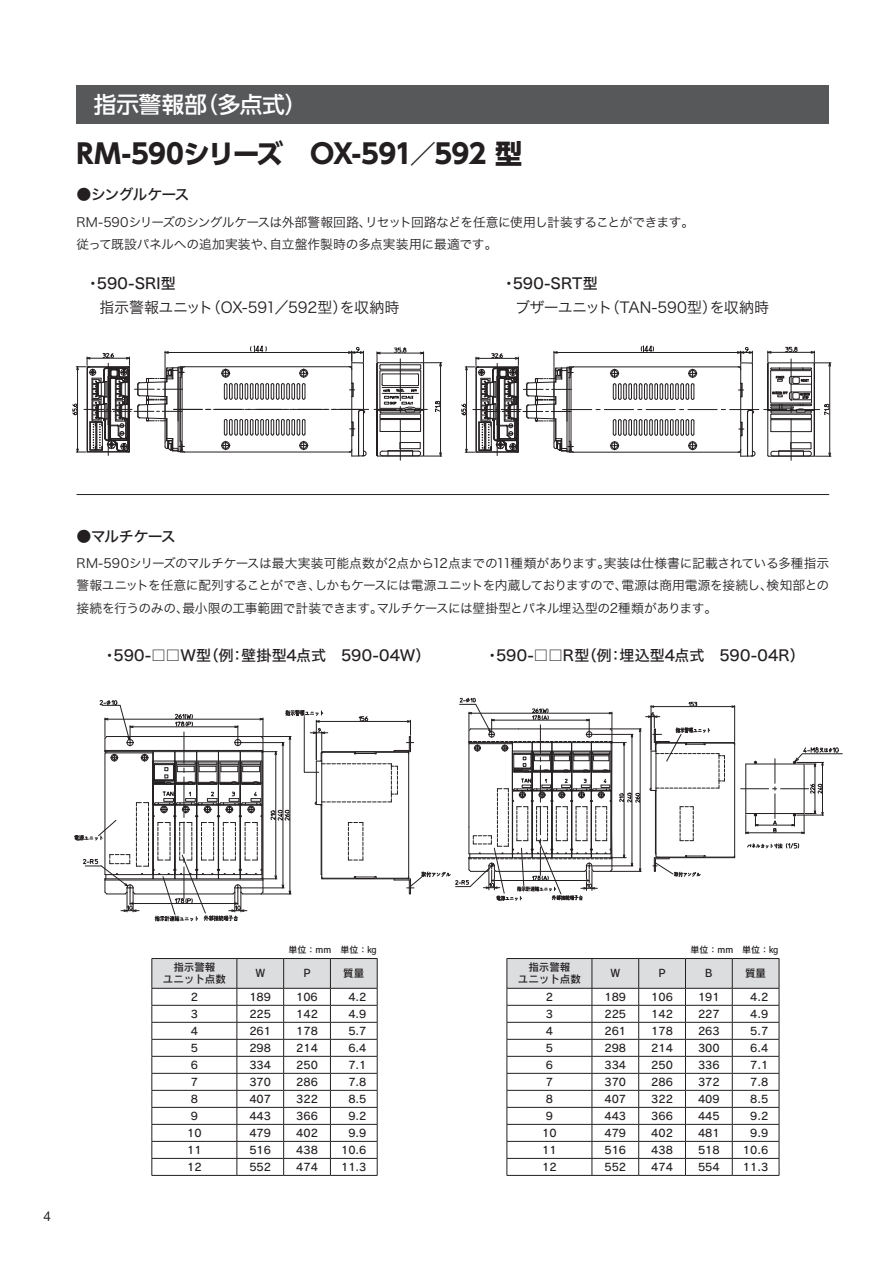
<style>
.page{position:relative;width:893px;height:1263px;background:#fff}
.page>*{position:absolute;margin:0;border:0;box-sizing:border-box;transform-origin:0 0}
.t1{font:700 27px "UD Shin Go Pro";letter-spacing:-.035em;color:#231f20}
.t2{font:500 22.5px "UD Shin Go Pro";letter-spacing:.005em;color:#fff}
.t3{font:15px "Hira Kaku Std W5";letter-spacing:-.01em;color:#231f20}
.t4{font:15px "Hira Kaku Std W3";letter-spacing:-.02em;color:#231f20}
.t5{font:15px "Hira Kaku Std W5";letter-spacing:-.07em;color:#231f20}
.t6{font:13.5px "Helvetica Neue LT Std";color:#231f20}
.t7{font:12.75px/22.5px "Hira Kaku Std W3";letter-spacing:-.025em;color:#231f20}
.t8{font:10.5px/12px "Rodin Pro DB";color:#231f20;text-align:center}
.t9{font:9px "Rodin Pro DB";color:#231f20}
</style>
<div class="page">
<svg style="left:152px;top:958px;width:226px;height:217px"></svg>
<hr style="left:152px;top:1175px;width:85px;height:1px;background:#231f20">
<hr style="left:237px;top:1175px;width:47px;height:1px;background:#231f20">
<hr style="left:284px;top:1175px;width:46px;height:1px;background:#231f20">
<hr style="left:330px;top:1175px;width:47px;height:1px;background:#231f20">
<svg style="left:507px;top:958px;width:273px;height:217px"></svg>
<hr style="left:507px;top:1175px;width:85px;height:1px;background:#231f20">
<hr style="left:592px;top:1175px;width:47px;height:1px;background:#231f20">
<hr style="left:639px;top:1175px;width:46px;height:1px;background:#231f20">
<hr style="left:685px;top:1175px;width:47px;height:1px;background:#231f20">
<hr style="left:732px;top:1175px;width:47px;height:1px;background:#231f20">
<div style="left:77px;top:85px;width:752px;height:38px;background:#57585a"></div>
<hr style="left:77px;top:494px;width:752px;height:1px;background:#231f20">
<svg style="left:72px;top:345px;width:370px;height:115px"></svg>
<svg style="left:461px;top:345px;width:370px;height:115px"></svg>
<svg style="left:747px;top:843px;width:52px;height:5px"></svg>
<svg style="left:741px;top:747px;width:101px;height:87px"></svg>
<svg style="left:75px;top:698px;width:660px;height:223px"></svg>
<h2 class="t2" style="left:94px;top:86px;width:215px">指示警報部（多点式）</h2>
<h1 class="t1" style="left:77px;top:132px;width:447px">RM-590シリーズ　OX-591／592 型</h1>
<h3 class="t5" style="left:77px;top:183px;width:114px">●シングルケース</h3>
<p class="t7" style="left:77px;top:211px;width:619px">RM-590シリーズのシングルケースは外部警報回路、リセット回路などを任意に使用し計装することができます。従って既設パネルへの追加実装や、自立盤作製時の多点実装用に最適です。</p>
<h3 class="t3" style="left:86px;top:271px;width:92px">・590-SRI型</h3>
<h3 class="t4" style="left:99px;top:296px;width:302px">指示警報ユニット（OX-591／592型）を収納時</h3>
<h3 class="t3" style="left:501px;top:271px;width:98px">・590-SRT型</h3>
<h3 class="t4" style="left:515px;top:296px;width:255px">ブザーユニット（TAN-590型）を収納時</h3>
<h3 class="t3" style="left:77px;top:525px;width:101px">●マルチケース</h3>
<p class="t7" style="left:77px;top:552px;width:754px;text-align:justify">RM-590シリーズのマルチケースは最大実装可能点数が2点から12点までの11種類があります。実装は仕様書に記載されている多種指示警報ユニットを任意に配列することができ、しかもケースには電源ユニットを内蔵しておりますので、電源は商用電源を接続し、検知部との接続を行うのみの、最小限の工事範囲で計装できます。マルチケースには壁掛型とパネル埋込型の2種類があります。</p>
<h3 class="t3" style="left:102px;top:644px;width:330px">・590-□□W型（例：壁掛型4点式　590-04W）</h3>
<h3 class="t3" style="left:485px;top:644px;width:322px">・590-□□R型（例：埋込型4点式　590-04R）</h3>
<p class="t6" style="left:43px;top:1208px;width:9px">4</p>
<p class="t9" style="left:289px;top:944px;width:89px">単位：mm　単位：㎏</p>
<p class="t8" style="left:163px;top:961px;width:64px">指示警報<br>ユニット点数</p>
<p class="t8" style="left:255px;top:967px;width:12px">Ｗ</p>
<p class="t8" style="left:302px;top:967px;width:12px">Ｐ</p>
<p class="t8" style="left:343px;top:967px;width:22px">質量</p>
<p class="t8" style="left:191px;top:990px;width:9px">2</p>
<p class="t8" style="left:249px;top:990px;width:23px">189</p>
<p class="t8" style="left:296px;top:990px;width:23px">106</p>
<p class="t8" style="left:348px;top:990px;width:20px">4.2</p>
<p class="t8" style="left:191px;top:1007px;width:9px">3</p>
<p class="t8" style="left:249px;top:1007px;width:23px">225</p>
<p class="t8" style="left:296px;top:1007px;width:23px">142</p>
<p class="t8" style="left:348px;top:1007px;width:20px">4.9</p>
<p class="t8" style="left:191px;top:1024px;width:9px">4</p>
<p class="t8" style="left:249px;top:1024px;width:23px">261</p>
<p class="t8" style="left:296px;top:1024px;width:23px">178</p>
<p class="t8" style="left:348px;top:1024px;width:20px">5.7</p>
<p class="t8" style="left:191px;top:1041px;width:9px">5</p>
<p class="t8" style="left:249px;top:1041px;width:23px">298</p>
<p class="t8" style="left:296px;top:1041px;width:23px">214</p>
<p class="t8" style="left:348px;top:1041px;width:20px">6.4</p>
<p class="t8" style="left:191px;top:1058px;width:9px">6</p>
<p class="t8" style="left:249px;top:1058px;width:23px">334</p>
<p class="t8" style="left:296px;top:1058px;width:23px">250</p>
<p class="t8" style="left:348px;top:1058px;width:20px">7.1</p>
<p class="t8" style="left:191px;top:1075px;width:9px">7</p>
<p class="t8" style="left:249px;top:1075px;width:23px">370</p>
<p class="t8" style="left:296px;top:1075px;width:23px">286</p>
<p class="t8" style="left:348px;top:1075px;width:20px">7.8</p>
<p class="t8" style="left:191px;top:1092px;width:9px">8</p>
<p class="t8" style="left:249px;top:1092px;width:23px">407</p>
<p class="t8" style="left:296px;top:1092px;width:23px">322</p>
<p class="t8" style="left:348px;top:1092px;width:20px">8.5</p>
<p class="t8" style="left:191px;top:1109px;width:9px">9</p>
<p class="t8" style="left:249px;top:1109px;width:23px">443</p>
<p class="t8" style="left:296px;top:1109px;width:23px">366</p>
<p class="t8" style="left:348px;top:1109px;width:20px">9.2</p>
<p class="t8" style="left:187px;top:1126px;width:16px">10</p>
<p class="t8" style="left:249px;top:1126px;width:23px">479</p>
<p class="t8" style="left:296px;top:1126px;width:23px">402</p>
<p class="t8" style="left:348px;top:1126px;width:20px">9.9</p>
<p class="t8" style="left:187px;top:1143px;width:16px">11</p>
<p class="t8" style="left:249px;top:1143px;width:23px">516</p>
<p class="t8" style="left:296px;top:1143px;width:23px">438</p>
<p class="t8" style="left:341px;top:1143px;width:27px">10.6</p>
<p class="t8" style="left:187px;top:1160px;width:16px">12</p>
<p class="t8" style="left:249px;top:1160px;width:23px">552</p>
<p class="t8" style="left:296px;top:1160px;width:23px">474</p>
<p class="t8" style="left:341px;top:1160px;width:27px">11.3</p>
<p class="t9" style="left:690px;top:944px;width:89px">単位：mm　単位：㎏</p>
<p class="t8" style="left:518px;top:961px;width:64px">指示警報<br>ユニット点数</p>
<p class="t8" style="left:610px;top:967px;width:12px">Ｗ</p>
<p class="t8" style="left:657px;top:967px;width:12px">Ｐ</p>
<p class="t8" style="left:704px;top:967px;width:12px">Ｂ</p>
<p class="t8" style="left:745px;top:967px;width:22px">質量</p>
<p class="t8" style="left:546px;top:990px;width:9px">2</p>
<p class="t8" style="left:604px;top:990px;width:23px">189</p>
<p class="t8" style="left:651px;top:990px;width:23px">106</p>
<p class="t8" style="left:698px;top:990px;width:23px">191</p>
<p class="t8" style="left:750px;top:990px;width:20px">4.2</p>
<p class="t8" style="left:546px;top:1007px;width:9px">3</p>
<p class="t8" style="left:604px;top:1007px;width:23px">225</p>
<p class="t8" style="left:651px;top:1007px;width:23px">142</p>
<p class="t8" style="left:698px;top:1007px;width:23px">227</p>
<p class="t8" style="left:750px;top:1007px;width:20px">4.9</p>
<p class="t8" style="left:546px;top:1024px;width:9px">4</p>
<p class="t8" style="left:604px;top:1024px;width:23px">261</p>
<p class="t8" style="left:651px;top:1024px;width:23px">178</p>
<p class="t8" style="left:698px;top:1024px;width:23px">263</p>
<p class="t8" style="left:750px;top:1024px;width:20px">5.7</p>
<p class="t8" style="left:546px;top:1041px;width:9px">5</p>
<p class="t8" style="left:604px;top:1041px;width:23px">298</p>
<p class="t8" style="left:651px;top:1041px;width:23px">214</p>
<p class="t8" style="left:698px;top:1041px;width:23px">300</p>
<p class="t8" style="left:750px;top:1041px;width:20px">6.4</p>
<p class="t8" style="left:546px;top:1058px;width:9px">6</p>
<p class="t8" style="left:604px;top:1058px;width:23px">334</p>
<p class="t8" style="left:651px;top:1058px;width:23px">250</p>
<p class="t8" style="left:698px;top:1058px;width:23px">336</p>
<p class="t8" style="left:750px;top:1058px;width:20px">7.1</p>
<p class="t8" style="left:546px;top:1075px;width:9px">7</p>
<p class="t8" style="left:604px;top:1075px;width:23px">370</p>
<p class="t8" style="left:651px;top:1075px;width:23px">286</p>
<p class="t8" style="left:698px;top:1075px;width:23px">372</p>
<p class="t8" style="left:750px;top:1075px;width:20px">7.8</p>
<p class="t8" style="left:546px;top:1092px;width:9px">8</p>
<p class="t8" style="left:604px;top:1092px;width:23px">407</p>
<p class="t8" style="left:651px;top:1092px;width:23px">322</p>
<p class="t8" style="left:698px;top:1092px;width:23px">409</p>
<p class="t8" style="left:750px;top:1092px;width:20px">8.5</p>
<p class="t8" style="left:546px;top:1109px;width:9px">9</p>
<p class="t8" style="left:604px;top:1109px;width:23px">443</p>
<p class="t8" style="left:651px;top:1109px;width:23px">366</p>
<p class="t8" style="left:698px;top:1109px;width:23px">445</p>
<p class="t8" style="left:750px;top:1109px;width:20px">9.2</p>
<p class="t8" style="left:542px;top:1126px;width:16px">10</p>
<p class="t8" style="left:604px;top:1126px;width:23px">479</p>
<p class="t8" style="left:651px;top:1126px;width:23px">402</p>
<p class="t8" style="left:698px;top:1126px;width:23px">481</p>
<p class="t8" style="left:750px;top:1126px;width:20px">9.9</p>
<p class="t8" style="left:542px;top:1143px;width:16px">11</p>
<p class="t8" style="left:604px;top:1143px;width:23px">516</p>
<p class="t8" style="left:651px;top:1143px;width:23px">438</p>
<p class="t8" style="left:698px;top:1143px;width:23px">518</p>
<p class="t8" style="left:743px;top:1143px;width:27px">10.6</p>
<p class="t8" style="left:542px;top:1160px;width:16px">12</p>
<p class="t8" style="left:604px;top:1160px;width:23px">552</p>
<p class="t8" style="left:651px;top:1160px;width:23px">474</p>
<p class="t8" style="left:698px;top:1160px;width:23px">554</p>
<p class="t8" style="left:743px;top:1160px;width:27px">11.3</p>
</div>
